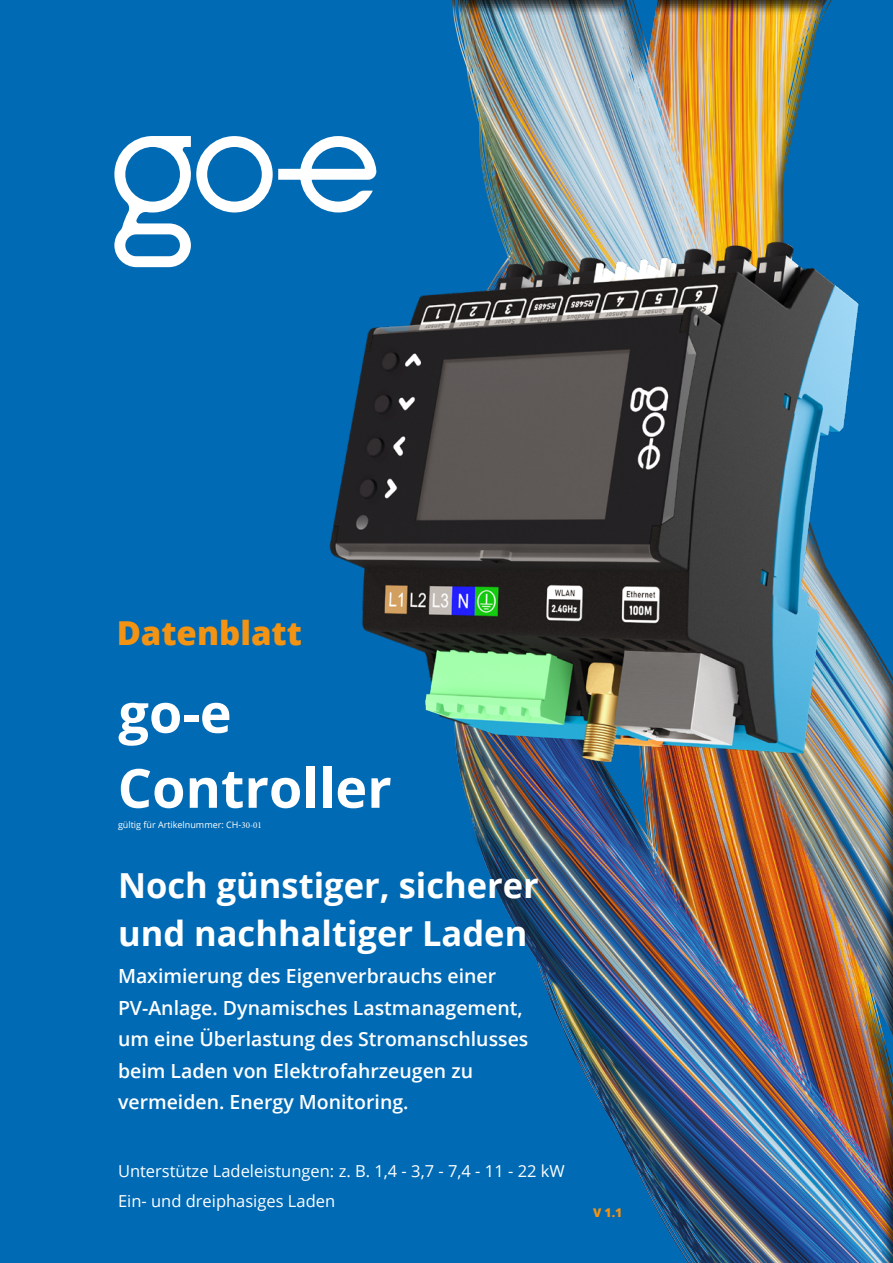
<style>
.page{position:relative;width:893px;height:1263px;background:#006ab4}
.page>*{position:absolute;margin:0;border:0;box-sizing:border-box;transform-origin:0 0}
.t1{font:700 54px/75px "Open Sans";color:#fff}
.t2{font:700 34.5px/48px "Open Sans";color:#fff}
.t3{font:800 33px "Open Sans";color:#f39313}
.t4{font:600 19.5px/31.5px "Open Sans";color:#fff}
.t5{font:16.5px/30px "Open Sans";color:#fff}
.t6{font:800 12px "Open Sans";color:#f39313}
.t7{font:9px "Open Sans";color:#fff}
.s1{font-family:"Minion Pro"}
</style>
<div class="page">
<div style="left:140px;top:0;width:753px;height:1263px;background:#000;opacity:.75"></div>
<svg style="left:114px;top:138px;width:26px;height:129px"></svg>
<img style="left:140px;top:25px;width:753px;height:898px">
<h3 class="t3" style="left:117px;top:608px;width:187px">Datenblatt</h3>
<h1 class="t1" style="left:118px;top:674px;width:276px">go-e<br>Controller</h1>
<p class="t7" style="left:118px;top:818px;width:145px">gültig für Artikelnummer: CH-<span class="s1">30-01</span></p>
<h2 class="t2" style="left:118px;top:860px;width:422px">Noch günstiger, sicherer und nachhaltiger Laden</h2>
<p class="t4" style="left:118px;top:960px;width:412px">Maximierung des Eigenverbrauchs einer PV-Anlage. Dynamisches Lastmanagement, um eine Überlastung des Stromanschlusses beim Laden von Elektrofahrzeugen zu vermeiden. Energy Monitoring.</p>
<p class="t5" style="left:118px;top:1156px;width:448px">Unterstütze Ladeleistungen: z. B. 1,4 - 3,7 - 7,4 - 11 - 22 kW<br>Ein- und dreiphasiges Laden</p>
<p class="t6" style="left:593px;top:1203px;width:30px">V 1.1</p>
</div>
